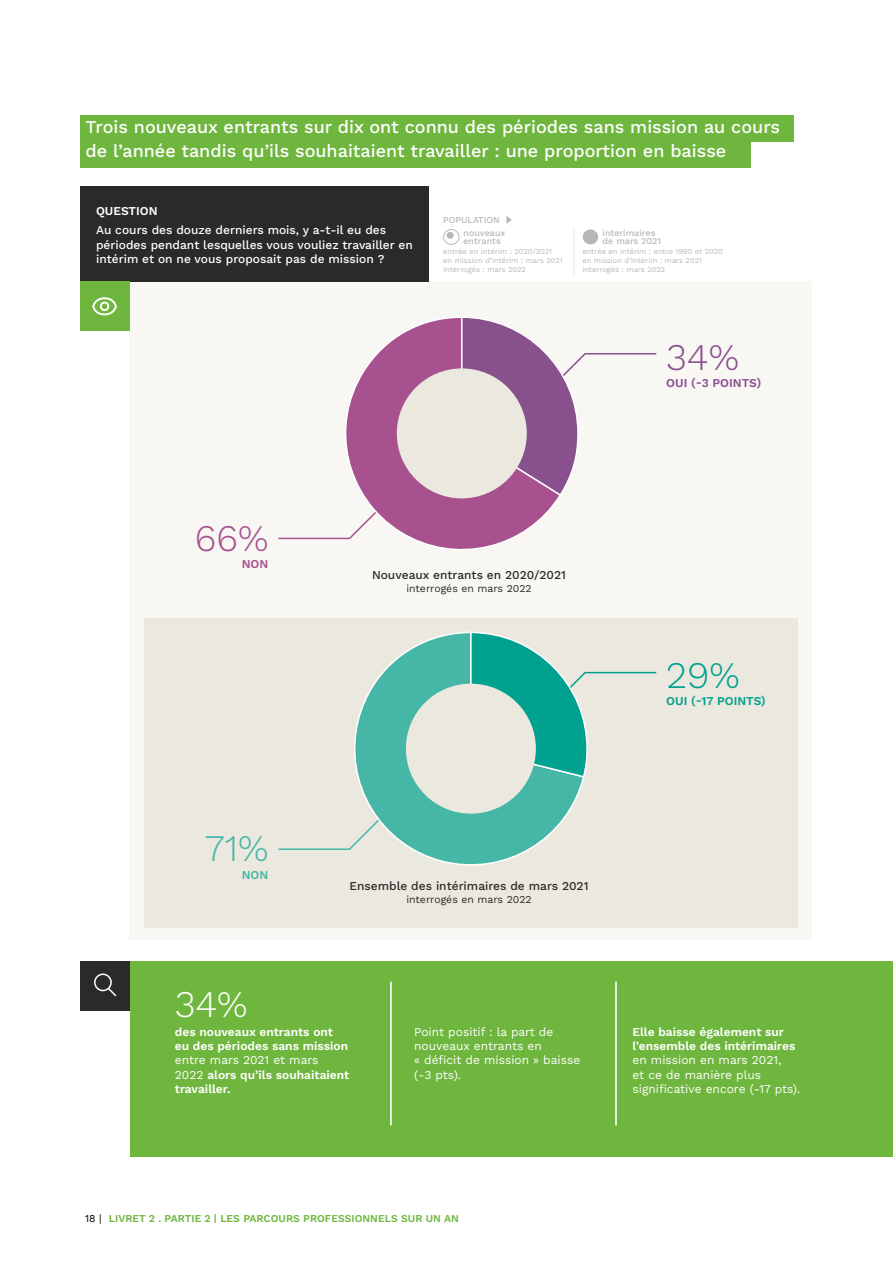
<style>
.page{position:relative;width:893px;height:1263px;background:#fff}
.page>*{position:absolute;margin:0;border:0;box-sizing:border-box;transform-origin:0 0}
.t1{font:300 37.5px "Work Sans";color:#88508d}
.t2{font:300 37.5px "Work Sans";color:#00a18f}
.t3{font:300 37.5px "Work Sans";color:#a8518d}
.t4{font:300 37.5px "Work Sans";color:#46b7a7}
.t5{font:300 37.5px "Work Sans";color:#fff}
.t6{font:500 18px/24px "Work Sans";color:#fff}
.t7{font:600 12px/14.4px "Work Sans";color:#fff}
.t8{font:12px/14.4px "Work Sans";color:#fff}
.t9{font:500 12px/14.4px "Work Sans";color:#fff}
.t10{font:500 12px "Work Sans";color:#2a2a29}
.t11{font:600 12px "Work Sans";color:#00a18f}
.t12{font:600 12px "Work Sans";color:#88508d}
.t13{font:600 12px "Work Sans";color:#a8518d}
.t14{font:600 12px "Work Sans";color:#46b7a7}
.t15{font:600 10.5px "Work Sans";color:#6fb63f}
.t16{font:10.5px "Work Sans";color:#2a2a29}
.t17{font:500 9px/7.8px "Work Sans";color:#b8b7b7}
.t18{font:7.5px/9px "Work Sans";color:#b8b7b7}
.s1{font-weight:400}
.s2{font-weight:400;color:#000}
</style>
<div class="page">
<div style="left:129px;top:282px;width:682px;height:658px;background:#f8f7f3"></div>
<div style="left:144px;top:618px;width:654px;height:310px;background:#ebe9df"></div>
<div style="left:80px;top:141px;width:670px;height:27px;background:#6fb63e"></div>
<div style="left:80px;top:115px;width:713px;height:26px;background:#6fb63e"></div>
<div style="left:80px;top:186px;width:348px;height:96px;background:#2a2a29"></div>
<div style="left:130px;top:961px;width:763px;height:196px;background:#6fb63e"></div>
<svg style="left:278px;top:537px;width:51px;height:3px"></svg>
<svg style="left:278px;top:848px;width:65px;height:2px"></svg>
<hr style="left:391px;top:982px;width:1px;height:143px;background:#fff">
<hr style="left:390px;top:982px;width:1px;height:143px;background:#fff">
<div style="left:81px;top:961px;width:49px;height:50px;background:#2a2a29"></div>
<div style="left:94px;top:973px;width:18px;height:18px;border:2px solid #fff;border-radius:50%"></div>
<svg style="left:106px;top:986px;width:11px;height:11px"></svg>
<div style="left:80px;top:282px;width:49px;height:49px;background:#6fb63e"></div>
<svg style="left:92px;top:297px;width:25px;height:18px"></svg>
<div style="left:443px;top:229px;width:16px;height:16px;border:1px solid #b8b7b7;border-radius:50%"></div>
<div style="left:447px;top:232px;width:7px;height:7px;background:#b8b7b7;border-radius:50%"></div>
<div style="left:583px;top:229px;width:15px;height:15px;background:#b8b7b7;border-radius:50%"></div>
<svg style="left:506px;top:216px;width:6px;height:8px"></svg>
<hr style="left:573px;top:228px;width:1px;height:47px;background:#e9e9e9">
<hr style="left:616px;top:982px;width:1px;height:143px;background:#fff">
<hr style="left:615px;top:982px;width:1px;height:143px;background:#fff">
<svg style="left:329px;top:317px;width:229px;height:233px"></svg>
<svg style="left:460px;top:317px;width:197px;height:180px"></svg>
<div style="left:397px;top:368px;width:130px;height:130px;background:#ebe9df;border-radius:50%"></div>
<svg style="left:343px;top:632px;width:241px;height:234px"></svg>
<svg style="left:469px;top:631px;width:188px;height:147px"></svg>
<div style="left:406px;top:684px;width:130px;height:130px;background:#ebe9df;border-radius:50%"></div>
<h2 class="t6" style="left:86px;top:115px;width:696px">Trois nouveaux entrants sur dix ont connu des périodes sans mission au cours de l’année tandis qu’ils souhaitaient travailler : une proportion en baisse</h2>
<p class="t7" style="left:96px;top:204px;width:63px">QUESTION</p>
<p class="t9" style="left:96px;top:222px;width:318px">Au cours des douze derniers mois, y a-t-il eu des périodes pendant lesquelles vous vouliez travailler en intérim et on ne vous proposait pas de mission ?</p>
<p class="t17" style="left:443px;top:216px;width:58px">POPULATION</p>
<p class="t17" style="left:463px;top:229px;width:44px">nouveaux entrants</p>
<p class="t17" style="left:603px;top:229px;width:60px">interimaires de mars 2021</p>
<p class="t18" style="left:443px;top:247px;width:121px">entrée en intérim : 2020/2021 en mission d’intérim : mars 2021 interrogés : mars 2022</p>
<p class="t18" style="left:582px;top:247px;width:142px">entrée en intérim : entre 1990 et 2020 en mission d’intérim : mars 2021 interrogés : mars 2022</p>
<h1 class="t1" style="left:666px;top:328px;width:74px">34%</h1>
<p class="t12" style="left:666px;top:374px;width:96px">OUI (-3 POINTS)</p>
<h1 class="t3" style="left:195px;top:509px;width:75px">66%</h1>
<p class="t13" style="left:242px;top:555px;width:28px">NON</p>
<h1 class="t4" style="left:205px;top:820px;width:65px">71%</h1>
<p class="t14" style="left:242px;top:866px;width:28px">NON</p>
<h1 class="t5" style="left:175px;top:975px;width:74px">34%</h1>
<p class="t10" style="left:372px;top:566px;width:195px">Nouveaux entrants en 2020/2021</p>
<p class="t16" style="left:406px;top:580px;width:127px">interrogés en mars 2022</p>
<p class="t10" style="left:349px;top:877px;width:241px">Ensemble des intérimaires de mars 2021</p>
<p class="t16" style="left:406px;top:891px;width:127px">interrogés en mars 2022</p>
<h1 class="t2" style="left:666px;top:646px;width:75px">29%</h1>
<p class="t11" style="left:666px;top:692px;width:101px">OUI (-17 POINTS)</p>
<p class="t7" style="left:175px;top:1024px;width:175px">des nouveaux entrants ont eu des périodes sans mission</p>
<p class="t7" style="left:175px;top:1053px;width:176px"><span class="s1">entre mars 2021 et mars<br>2022</span> alors qu’ils souhaitaient travailler.</p>
<p class="t8" style="left:414px;top:1024px;width:168px">Point positif : la part de nouveaux entrants en<br>« déficit de mission » baisse (-3 pts).</p>
<p class="t7" style="left:632px;top:1024px;width:165px">Elle baisse également sur l’ensemble des intérimaires</p>
<p class="t8" style="left:632px;top:1053px;width:169px">en mission en mars 2021,<br>et ce de manière plus significative encore (-17 pts).</p>
<p class="t15" style="left:85px;top:1210px;width:375px"><span class="s2">18 |</span> LIVRET 2 . PARTIE 2 | LES PARCOURS PROFESSIONNELS SUR UN AN</p>
</div>
